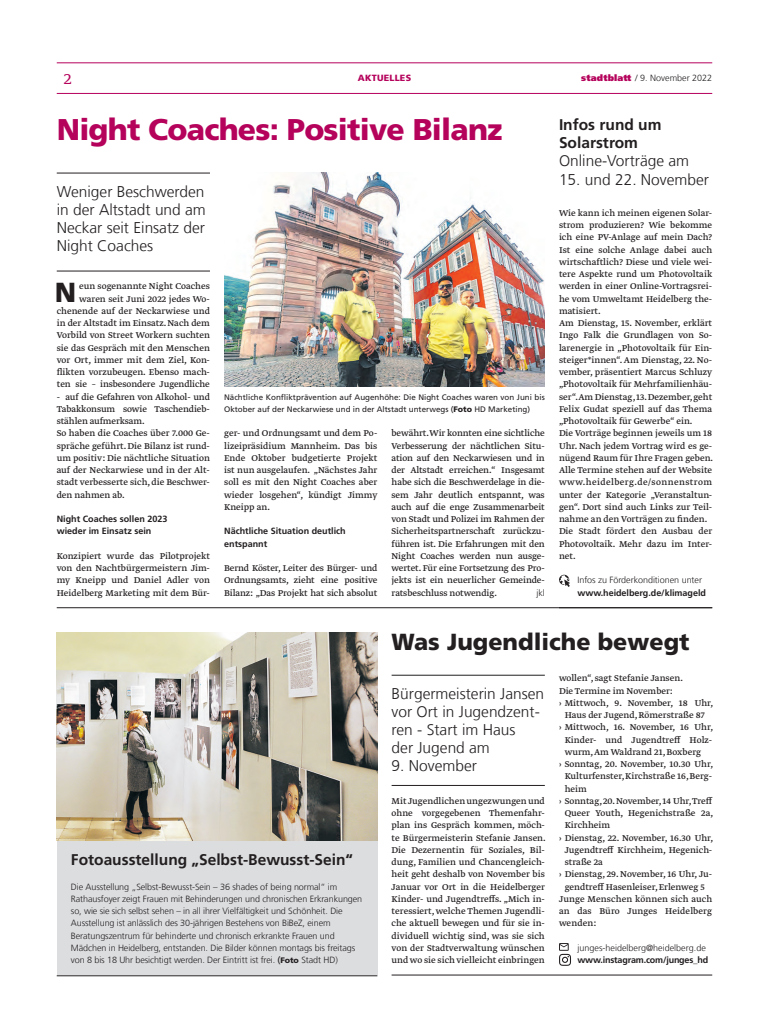
<style>
.page{position:relative;width:769px;height:1032px;background:#fff}
.page>*{position:absolute;margin:0;border:0;box-sizing:border-box;transform-origin:0 0}
.t1{font:900 30px "Frutiger LT Std";letter-spacing:-.025em;color:#b5025b}
.t2{font:900 27.5px "Frutiger LT Std";color:#231f20}
.t3{font:900 23.2px "Frutiger LT Std";color:#231f20}
.t4{font:300 18px "Greta Text Std";color:#b5025b}
.t5{font:300 15.5px/18px "Frutiger LT Com";color:#231f20;text-align:justify}
.t6{font:700 15.5px/18.4px "Frutiger LT Com";color:#231f20}
.t7{font:10px/12.3px "Greta Text Std";color:#231f20;text-align:justify}
.t8{font:300 9px/12.2px "Frutiger LT Com";letter-spacing:-.01em;color:#231f20}
.t9{font:700 9px/12.2px "Frutiger LT Com";color:#231f20}
.t10{font:700 9px "Frutiger LT Com";letter-spacing:-.02em;color:#231f20}
.t11{font:900 9px "Frutiger LT Std";letter-spacing:.025em;color:#b5025b}
.t12{font:8px/12.2px "Frutiger LT Pro";color:#231f20}
.s1{font-family:"Frutiger LT Pro";font-weight:900;color:#b5025b}
.s2{font-family:"Frutiger LT Std";font-weight:900}
.s3{font-family:"Frutiger LT Pro";font-weight:400}
.s4{font-family:"Frutiger LT Std";font-weight:900;font-size:8px}
</style>
<div class="page">
<hr style="left:57px;top:63px;width:654px;height:1px;background:#b5025b">
<hr style="left:57px;top:93px;width:654px;height:1px;background:#b5025b">
<hr style="left:57px;top:607px;width:654px;height:1px;background:#231f20">
<hr style="left:57px;top:173px;width:153px;height:1px;background:#231f20">
<hr style="left:57px;top:271px;width:153px;height:1px;background:#231f20">
<img style="left:224px;top:173px;width:320px;height:214px">
<svg style="left:559px;top:575px;width:10px;height:12px"></svg>
<div style="left:57px;top:840px;width:320px;height:135px;background:#dcdddf"></div>
<hr style="left:57px;top:975px;width:320px;height:1px;background:#231f20">
<img style="left:57px;top:632px;width:320px;height:208px">
<hr style="left:391px;top:675px;width:153px;height:1px;background:#231f20">
<hr style="left:391px;top:785px;width:153px;height:1px;background:#231f20">
<svg style="left:559px;top:943px;width:11px;height:23px"></svg>
<hr style="left:391px;top:975px;width:320px;height:1px;background:#231f20">
<h3 class="t4" style="left:64px;top:68px;width:9px">2</h3>
<p class="t11" style="left:357px;top:73px;width:55px">AKTUELLES</p>
<p class="t8" style="left:581px;top:72px;width:132px"><span class="s1">stadtblatt</span> / 9. November 2022</p>
<h1 class="t1" style="left:57px;top:112px;width:447px">Night Coaches: Positive Bilanz</h1>
<h3 class="t5" style="left:57px;top:183px;width:151px">Weniger Beschwerden in der Altstadt und am Neckar seit Einsatz der Night Coaches</h3>
<h2 class="t2" style="left:55px;top:275px;width:23px">N</h2>
<h3 class="t6" style="left:558px;top:115px;width:104px">Infos rund um<br>Solarstrom</h3>
<h3 class="t5" style="left:558px;top:152px;width:132px">Online-Vorträge am</h3>
<h3 class="t5" style="left:558px;top:170px;width:151px">15. und 22. November</h3>
<p class="t7" style="left:558px;top:207px;width:156px;text-align:left">Wie kann ich meinen eigenen Solar&shy;strom produzieren? Wie bekomme ich eine PV-Anlage auf mein Dach?<br>Ist eine solche Anlage dabei auch wirtschaftlich? Diese und viele wei&shy;tere Aspekte rund um Photovoltaik werden in einer Online-Vortragsrei&shy;he vom Umweltamt Heidelberg the&shy;matisiert.<br>Am Dienstag, 15. November, erklärt Ingo Falk die Grundlagen von So&shy;larenergie in „Photovoltaik für Ein&shy;steiger*innen“. Am Dienstag, 22. No&shy;vember, präsentiert Marcus Schluzy „Photovoltaik für Mehrfamilienhäu&shy;ser“.Am Dienstag, 13. Dezember, geht Felix Gudat speziell auf das Thema „Photovoltaik für Gewerbe“ ein.<br>Die Vorträge beginnen jeweils um 18<br>Uhr. Nach jedem Vortrag wird es ge&shy;nügend Raum für Ihre Fragen geben.<br>Alle Termine stehen auf der Website www.heidelberg.de/sonnenstrom unter der Kategorie „Veranstaltun&shy;gen“. Dort sind auch Links zur Teil&shy;nahme an den Vorträgen zu finden.<br>Die Stadt fördert den Ausbau der Photovoltaik. Mehr dazu im Inter&shy;net.</p>
<p class="t8" style="left:577px;top:574px;width:126px">Infos zu Förderkonditionen unter</p>
<p class="t9" style="left:577px;top:586px;width:130px">www.heidelberg.de/klimageld</p>
<p class="t7" style="left:57px;top:281px;width:155px;text-align:right">eun sogenannte Night Coaches waren seit Juni 2022 jedes Wo&shy;chenende auf der Neckarwiese und in der Altstadt im Einsatz. Nach dem Vorbild von Street Workern suchten sie das Gespräch mit den Menschen vor Ort, immer mit dem Ziel, Kon&shy;flikten vorzubeugen. Ebenso mach&shy;ten sie – insbesondere Jugendliche</p>
<p class="t7" style="left:57px;top:391px;width:155px;text-align:left">- auf die Gefahren von Alkohol- und<br>Tabakkonsum sowie Taschendieb&shy;stählen aufmerksam.<br>So haben die Coaches über 7.000 Ge&shy;spräche geführt. Die Bilanz ist rund&shy;um positiv: Die nächtliche Situation auf der Neckarwiese und in der Alt&shy;stadt verbesserte sich, die Beschwer&shy;den nahmen ab.</p>
<p class="t9" style="left:57px;top:513px;width:112px">Night Coaches sollen 2023 wieder im Einsatz sein</p>
<p class="t7" style="left:57px;top:550px;width:155px">Konzipiert wurde das Pilotprojekt von den Nachtbürgermeistern Jim&shy;my Kneipp und Daniel Adler von Heidelberg Marketing mit dem Bür-</p>
<p class="t12" style="left:224px;top:391px;width:322px">Nächtliche Konfliktprävention auf Augenhöhe: Die Night Coaches waren von Juni bis<br>Oktober auf der Neckarwiese und in der Altstadt unterwegs (<span class="s2">Foto</span> HD Marketing)</p>
<p class="t7" style="left:391px;top:428px;width:155px">bewährt.Wir konnten eine sichtliche Verbesserung der nächtlichen Situ&shy;ation auf den Neckarwiesen und in der Altstadt erreichen.“ Insgesamt habe sich die Beschwerdelage in die&shy;sem Jahr deutlich entspannt, was auch auf die enge Zusammenarbeit von Stadt und Polizei im Rahmen der Sicherheitspartnerschaft zurückzu&shy;führen ist. Die Erfahrungen mit den Night Coaches werden nun ausge&shy;wertet. Für eine Fortsetzung des Pro&shy;jekts ist ein neuerlicher Gemeinde&shy;ratsbeschluss notwendig.</p>
<p class="t7" style="left:224px;top:428px;width:155px">ger- und Ordnungsamt und dem Po&shy;lizeipräsidium Mannheim. Das bis Ende Oktober budgetierte Projekt ist nun ausgelaufen. „Nächstes Jahr soll es mit den Night Coaches aber wieder losgehen“, kündigt Jimmy Kneipp an.</p>
<p class="t9" style="left:224px;top:525px;width:123px">Nächtliche Situation deutlich entspannt</p>
<p class="t7" style="left:224px;top:562px;width:155px">Bernd Köster, Leiter des Bürger- und Ordnungsamts, zieht eine positive Bilanz: „Das Projekt hat sich absolut</p>
<p class="t8" style="left:536px;top:586px;width:10px">jkl</p>
<h3 class="t6" style="left:71px;top:850px;width:283px">Fotoausstellung „Selbst-Bewusst-Sein“</h3>
<p class="t8" style="left:71px;top:880px;width:293px">Die Ausstellung „Selbst-Bewusst-Sein – 36 shades of being normal“ im Rathausfoyer zeigt Frauen mit Behinderungen und chronischen Erkrankungen so, wie sie sich selbst sehen – in all ihrer Vielfältigkeit und Schönheit. Die Ausstellung ist anlässlich des 30-jährigen Bestehens von BiBeZ, einem Beratungszentrum für behinderte und chronisch erkrankte Frauen und Mädchen in Heidelberg, entstanden. Die Bilder können montags bis freitags von 8 bis 18 Uhr besichtigt werden. Der Eintritt ist frei. <span class="s3">(</span><span class="s4">Foto</span> Stadt HD)</p>
<h3 class="t3" style="left:391px;top:628px;width:299px">Was Jugendliche bewegt</h3>
<h3 class="t5" style="left:391px;top:685px;width:154px;text-align:left">Bürgermeisterin Jansen vor Ort in Jugendzent&shy;ren - Start im Haus<br>der Jugend am</h3>
<h3 class="t5" style="left:391px;top:757px;width:87px">9. November</h3>
<p class="t7" style="left:391px;top:795px;width:156px">Mit Jugendlichen ungezwungen und ohne vorgegebenen Themenfahr&shy;plan ins Gespräch kommen, möch&shy;te Bürgermeisterin Stefanie Jansen.<br>Die Dezernentin für Soziales, Bil&shy;dung, Familien und Chancengleich&shy;heit geht deshalb von November bis Januar vor Ort in die Heidelberger Kinder- und Jugendtreffs. „Mich in&shy;teressiert, welche Themen Jugendli&shy;che aktuell bewegen und für sie in&shy;dividuell wichtig sind, was sie sich von der Stadtverwaltung wünschen und wo sie sich vielleicht einbringen</p>
<p class="t7" style="left:558px;top:673px;width:125px">wollen“, sagt Stefanie Jansen.</p>
<p class="t7" style="left:558px;top:685px;width:115px">Die Termine im November:</p>
<p class="t7" style="left:558px;top:697px;width:156px">› Mittwoch, 9. November, 18 Uhr,</p>
<p class="t7" style="left:564px;top:709px;width:141px">Haus der Jugend, Römerstraße 87</p>
<p class="t7" style="left:558px;top:722px;width:156px">› Mittwoch, 16. November, 16 Uhr,</p>
<p class="t7" style="left:564px;top:734px;width:149px">Kinder- und Jugendtreff Holz-</p>
<p class="t7" style="left:564px;top:746px;width:138px">wurm, Am Waldrand 21, Boxberg</p>
<p class="t7" style="left:558px;top:758px;width:156px">› Sonntag, 20. November, 10.30 Uhr,</p>
<p class="t7" style="left:564px;top:771px;width:149px">Kulturfenster, Kirchstraße 16, Berg-</p>
<p class="t7" style="left:564px;top:783px;width:24px">heim</p>
<p class="t7" style="left:558px;top:795px;width:155px">› Sonntag, 20. November, 14 Uhr,Treff</p>
<p class="t7" style="left:564px;top:807px;width:150px">Queer Youth, Hegenichstraße 2a,</p>
<p class="t7" style="left:564px;top:820px;width:47px">Kirchheim</p>
<p class="t7" style="left:558px;top:832px;width:156px">› Dienstag, 22. November, 16.30 Uhr,</p>
<p class="t7" style="left:564px;top:844px;width:149px">Jugendtreff Kirchheim, Hegenich-</p>
<p class="t7" style="left:564px;top:856px;width:40px">straße 2a</p>
<p class="t7" style="left:558px;top:869px;width:155px">› Dienstag, 29. November, 16 Uhr, Ju-</p>
<p class="t7" style="left:564px;top:881px;width:141px">gendtreff Hasenleiser, Erlenweg 5</p>
<p class="t7" style="left:558px;top:893px;width:155px">Junge Menschen können sich auch</p>
<p class="t7" style="left:558px;top:905px;width:155px">an das Büro Junges Heidelberg</p>
<p class="t7" style="left:558px;top:918px;width:39px">wenden:</p>
<p class="t8" style="left:577px;top:941px;width:130px">junges-heidelberg@heidelberg.de</p>
<p class="t10" style="left:577px;top:954px;width:132px">www.instagram.com/junges_hd</p>
</div>
